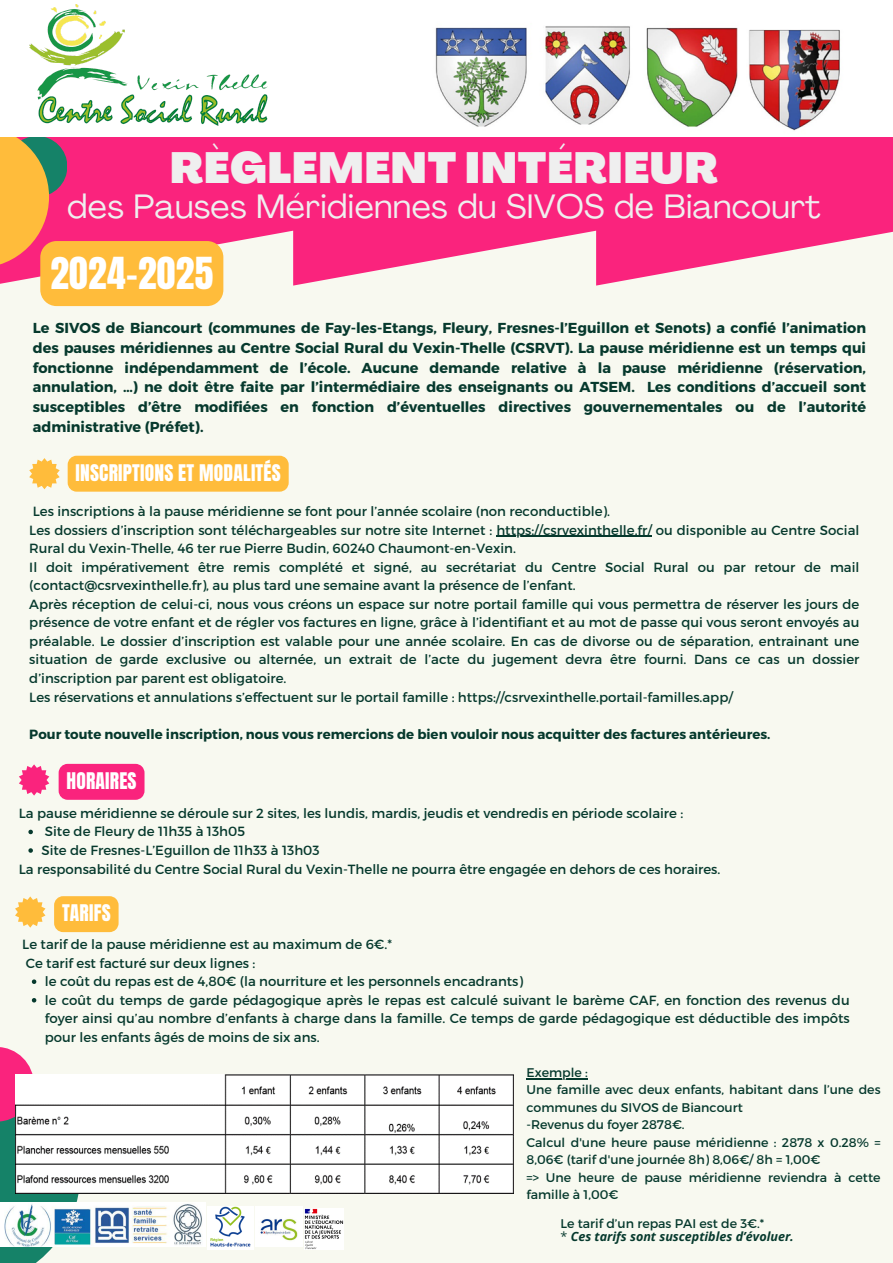
<style>
.page{position:relative;width:893px;height:1263px;background:#f8f9f0}
.page>*{position:absolute;margin:0;border:0;box-sizing:border-box;transform-origin:0 0}
.t1{font:900 42.9px "Agrandir";letter-spacing:.01em;color:#efefef}
.t2{font:37.5px "Anton";letter-spacing:.01em;color:#fff}
.t3{font:33.38px "Agrandir";letter-spacing:.01em;color:#efefef}
.t4{font:19.5px "Anton";letter-spacing:.01em;color:#fff}
.t5{font:700 14.4px/19.6px "Montserrat";color:#06392d;text-align:justify}
.t6{font:13.27px/18.6px "Montserrat";color:#06392d}
.t7{font:700 13.27px "Montserrat";color:#06392d}
.t8{font:12.52px/17.4px "Montserrat";color:#06392d}
.t9{font:italic 700 12.52px "Open Sans";color:#06392d}
.s1{font-weight:400;font-style:normal}
</style>
<div class="page">
<svg style="left:0;top:137px;width:893px;height:149px;fill:#fa237d"></svg>
<div style="left:7px;top:136px;width:60px;height:61px;background:#158268;border-radius:50%"></div>
<svg style="left:0;top:137px;width:49px;height:131px;background:#e9a148"></svg>
<svg style="left:19px;top:764px;width:30px;height:31px"></svg>
<svg style="left:15px;top:896px;width:30px;height:31px"></svg>
<svg style="left:29px;top:458px;width:31px;height:31px"></svg>
<svg style="left:0;top:1121px;width:81px;height:142px;fill:#158268"></svg>
<svg style="left:0;top:1047px;width:33px;height:74px;fill:#fa237d"></svg>
<div style="left:0;top:0;width:893px;height:137px;background:#fff"></div>
<img style="left:29px;top:4px;width:239px;height:122px">
<img style="left:435px;top:26px;width:405px;height:105px">
<img style="left:15px;top:1074px;width:498px;height:119px">
<img style="left:0;top:1202px;width:205px;height:45px">
<img style="left:207px;top:1206px;width:46px;height:43px">
<img style="left:255px;top:1207px;width:47px;height:39px">
<img style="left:304px;top:1209px;width:40px;height:41px">
<div style="left:40px;top:241px;width:183px;height:65px;background:#ffbc3b"></div>
<div style="left:59px;top:764px;width:85px;height:36px;background:#fa237d"></div>
<svg style="left:54px;top:896px;width:65px;height:36px;background:#febe42"></svg>
<div style="left:68px;top:456px;width:221px;height:36px;background:#ffbc3b"></div>
<svg style="left:28px;top:830px;width:5px;height:4px"></svg>
<svg style="left:28px;top:848px;width:5px;height:5px"></svg>
<hr style="left:496px;top:536px;width:156px;height:1px;background:#06392d">
<svg style="left:32px;top:979px;width:4px;height:5px"></svg>
<svg style="left:32px;top:998px;width:4px;height:4px"></svg>
<hr style="left:526px;top:1078px;width:62px;height:1px;background:#06392d">
<h1 class="t1" style="left:170px;top:151px;width:550px">RÈGLEMENT INTÉRIEUR</h1>
<h3 class="t3" style="left:67px;top:193px;width:755px">des Pauses Méridiennes du SIVOS de Biancourt</h3>
<p class="t2" style="left:50px;top:246px;width:164px">2024-2025</p>
<p class="t5" style="left:33px;top:317px;width:834px">Le SIVOS de Biancourt (communes de Fay-les-Etangs, Fleury, Fresnes-l’Eguillon et Senots) a confié l’animation des pauses méridiennes au Centre Social Rural du Vexin-Thelle (CSRVT). La pause méridienne est un temps qui fonctionne indépendamment de l’école. Aucune demande relative à la pause méridienne (réservation, annulation, …) ne doit être faite par l’intermédiaire des enseignants ou ATSEM. Les conditions d’accueil sont susceptibles d’être modifiées en fonction d’éventuelles directives gouvernementales ou de l’autorité administrative (Préfet).</p>
<p class="t4" style="left:76px;top:459px;width:207px">INSCRIPTIONS ET MODALITÉS</p>
<h5 class="t6" style="left:29px;top:501px;width:831px">Les inscriptions à la pause méridienne se font pour l’année scolaire (non reconductible).<br>Les dossiers d’inscription sont téléchargeables sur notre site Internet : https://csrvexinthelle.fr/ ou disponible au Centre Social</h5>
<p class="t6" style="left:29px;top:538px;width:831px">Rural du Vexin-Thelle, 46 ter rue Pierre Budin, 60240 Chaumont-en-Vexin.<br>Il doit impérativement être remis complété et signé, au secrétariat du Centre Social Rural ou par retour de mail (contact@csrvexinthelle.fr), au plus tard une semaine avant la présence de l’enfant.<br>Après réception de celui-ci, nous vous créons un espace sur notre portail famille qui vous permettra de réserver les jours de présence de votre enfant et de régler vos factures en ligne, grâce à l’identifiant et au mot de passe qui vous seront envoyés au préalable. Le dossier d’inscription est valable pour une année scolaire. En cas de divorse ou de séparation, entrainant une situation de garde exclusive ou alternée, un extrait de l’acte du jugement devra être fourni. Dans ce cas un dossier d’inscription par parent est obligatoire.<br>Les réservations et annulations s’effectuent sur le portail famille : https://csrvexinthelle.portail-familles.app/</p>
<p class="t7" style="left:29px;top:725px;width:742px">Pour toute nouvelle inscription, nous vous remercions de bien vouloir nous acquitter des factures antérieures.</p>
<h3 class="t4" style="left:67px;top:767px;width:72px">HORAIRES</h3>
<p class="t6" style="left:19px;top:803px;width:666px">La pause méridienne se déroule sur 2 sites, les lundis, mardis, jeudis et vendredis en période scolaire :</p>
<h5 class="t6" style="left:45px;top:822px;width:202px">Site de Fleury de 11h35 à 13h05</h5>
<p class="t6" style="left:41px;top:840px;width:280px">Site de Fresnes-L’Eguillon de 11h33 à 13h03</p>
<h3 class="t6" style="left:19px;top:859px;width:703px">La responsabilité du Centre Social Rural du Vexin-Thelle ne pourra être engagée en dehors de ces horaires.</h3>
<h5 class="t4" style="left:62px;top:899px;width:50px">TARIFS</h5>
<p class="t6" style="left:22px;top:934px;width:371px">Le tarif de la pause méridienne est au maximum de 6€.*<br>Ce tarif est facturé sur deux lignes :</p>
<p class="t6" style="left:45px;top:971px;width:480px">le coût du repas est de 4,80€ (la nourriture et les personnels encadrants)</p>
<p class="t6" style="left:45px;top:990px;width:806px;text-align:justify">le coût du temps de garde pédagogique après le repas est calculé suivant le barème CAF, en fonction des revenus du foyer ainsi qu’au nombre d’enfants à charge dans la famille. Ce temps de garde pédagogique est déductible des impôts pour les enfants âgés de moins de six ans.</p>
<p class="t8" style="left:526px;top:1063px;width:63px">Exemple :</p>
<p class="t8" style="left:526px;top:1080px;width:355px">Une famille avec deux enfants, habitant dans l’une des communes du SIVOS de Biancourt</p>
<p class="t8" style="left:526px;top:1115px;width:160px">-Revenus du foyer 2878€.</p>
<p class="t8" style="left:526px;top:1133px;width:355px">Calcul d'une heure pause méridienne : 2878 x 0.28% =<br>8,06€ (tarif d'une journée 8h) 8,06€/ 8h = 1,00€</p>
<p class="t8" style="left:526px;top:1168px;width:355px">=&gt; Une heure de pause méridienne reviendra à cette famille à 1,00€</p>
<h1 class="t8" style="left:560px;top:1214px;width:205px">Le tarif d’un repas PAI est de 3€.*</h1>
<h4 class="t9" style="left:560px;top:1227px;width:235px"><span class="s1">*</span> Ces tarifs sont susceptibles d’évoluer.</h4>
</div>
